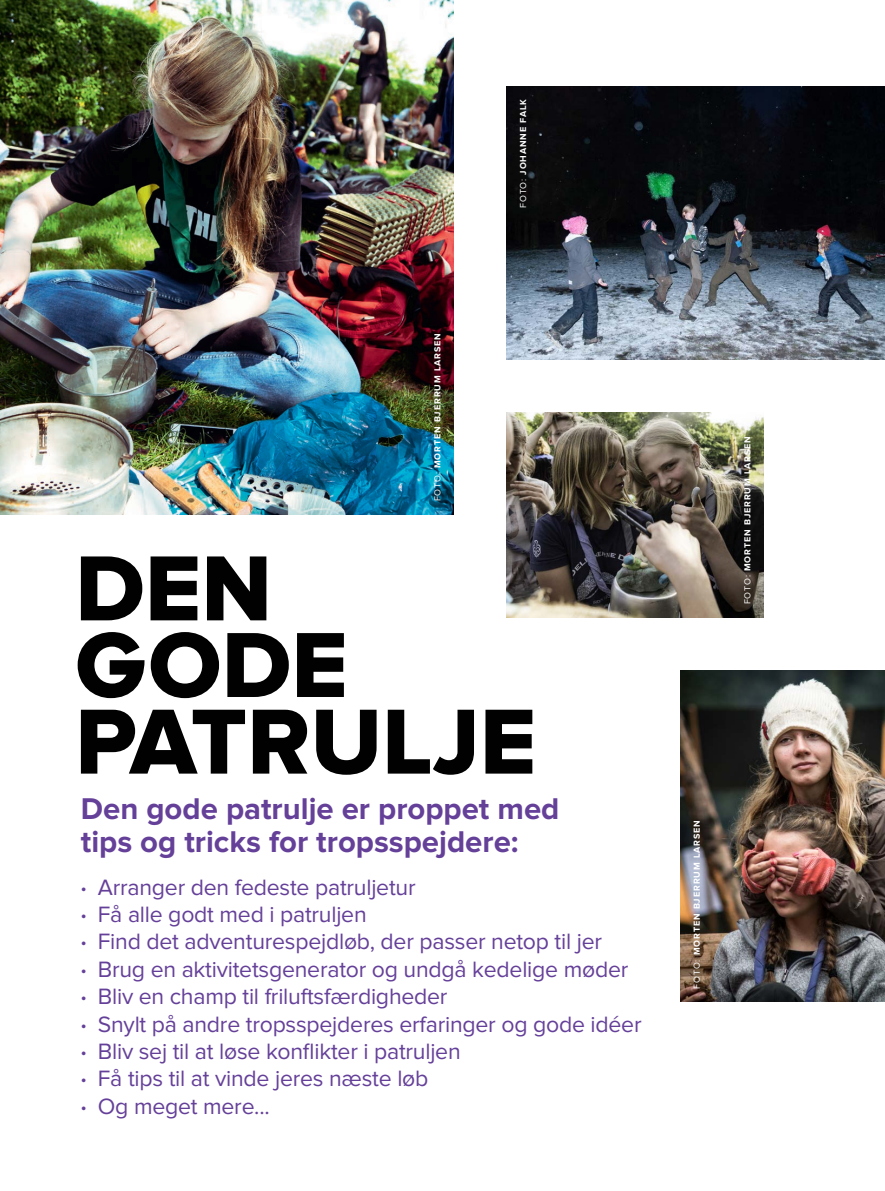
<style>
.page{position:relative;width:885px;height:1191px;background:#fff}
.page>*{position:absolute;margin:0;border:0;box-sizing:border-box;transform-origin:0 0}
.t1{font:700 31.05px/33px "Proxima Nova";color:#654099}
.t2{font:22.95px/27.5px "Proxima Nova";letter-spacing:-.01em;color:#654099}
.t3{font:700 9px "Proxima Nova";letter-spacing:.1em;color:#fff}
.s1{font-weight:400}
.s2{font-weight:700}
</style>
<div class="page">
<img style="left:506px;top:86px;width:378px;height:273px">
<img style="left:0;top:0;width:453px;height:514px">
<img style="left:506px;top:412px;width:257px;height:205px">
<img style="left:680px;top:670px;width:204px;height:331px">
<svg style="left:81px;top:709px;width:451px;height:65px"></svg>
<svg style="left:78px;top:632px;width:266px;height:66px"></svg>
<svg style="left:81px;top:556px;width:185px;height:64px"></svg>
<p class="t3" style="left:433px;top:501px;width:170px;rotate:-90deg"><span class="s1">FOTO:</span> MORTEN BJERRUM LARSEN</p>
<p class="t3" style="left:519px;top:208px;width:110px;rotate:-90deg"><span class="s1">FOTO:</span> JOHANNE FALK</p>
<p class="t3" style="left:743px;top:604px;width:170px;rotate:-90deg"><span class="s1">FOTO:</span> MORTEN BJERRUM LARSEN</p>
<h1 class="t1" style="left:81px;top:793px;width:480px">Den gode patrulje er proppet med tips og tricks for tropsspejdere:</h1>
<p class="t2" style="left:81px;top:874px;width:562px"><span class="s2">·</span> Arranger den fedeste patruljetur<br><span class="s2">·</span> Få alle godt med i patruljen<br><span class="s2">·</span> Find det adventurespejdløb, der passer netop til jer<br><span class="s2">·</span> Brug en aktivitetsgenerator og undgå kedelige møder<br><span class="s2">·</span> Bliv en champ til friluftsfærdigheder<br><span class="s2">·</span> Snylt på andre tropsspejderes erfaringer og gode idéer <span class="s2">·</span> Bliv sej til at løse konflikter i patruljen<br><span class="s2">·</span> Få tips til at vinde jeres næste løb<br><span class="s2">·</span> Og meget mere...</p>
<p class="t3" style="left:692px;top:988px;width:170px;rotate:-90deg"><span class="s1">FOTO:</span> MORTEN BJERRUM LARSEN</p>
</div>
